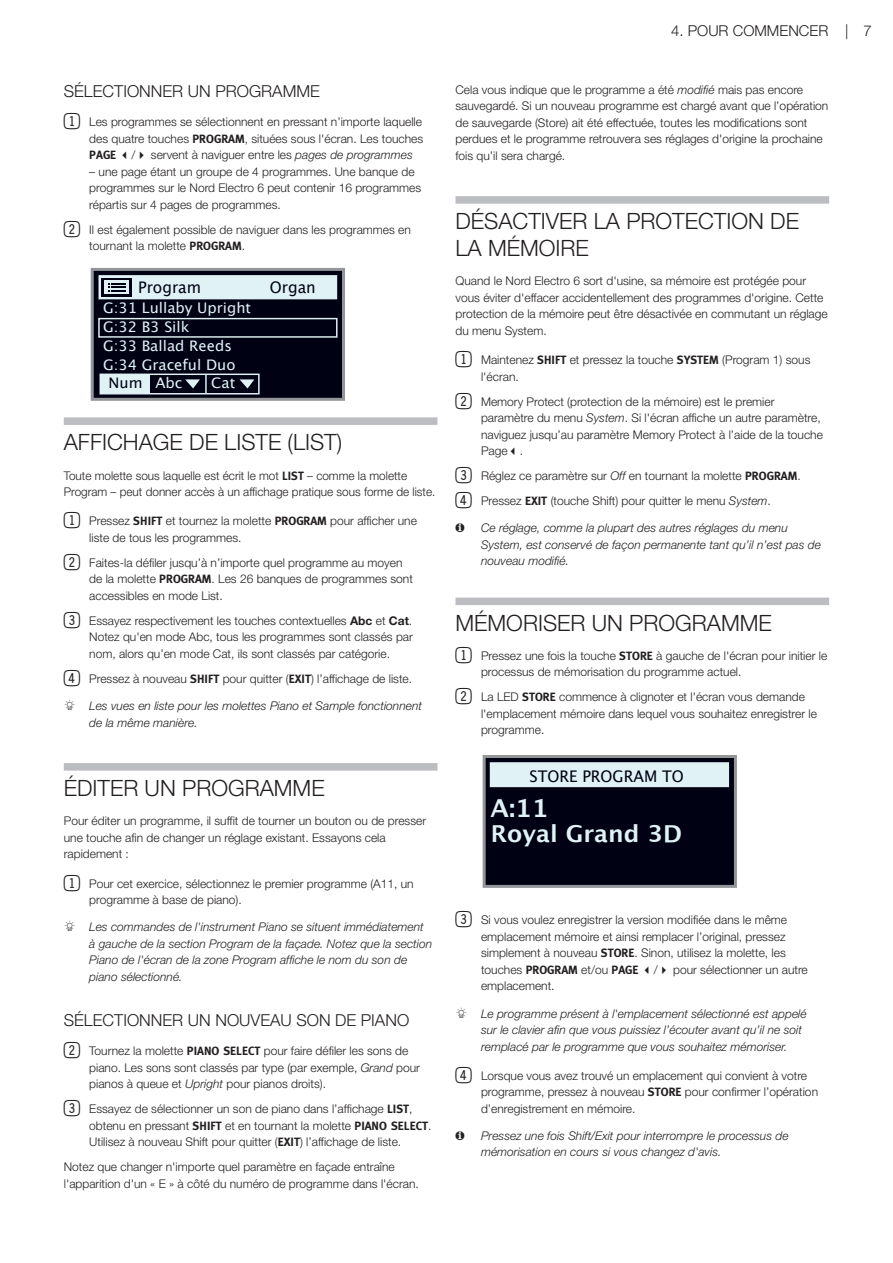
<style>
.page{position:relative;width:893px;height:1263px;background:#fff}
.page>*{position:absolute;margin:0;border:0;box-sizing:border-box;transform-origin:0 0}
.t1{font:700 24.75px "Lucida Grande";color:#e0f2f6}
.t2{font:700 23.25px "Lucida Grande";color:#e0f2f6}
.t3{font:300 22.5px/27px "Helvetica Neue LT Std";color:#231f20}
.t4{font:300 16.5px "Helvetica Neue LT Std";color:#231f20}
.t5{font:16.05px "Lucida Grande";color:#000112;scale:.96 1}
.t6{font:300 15px "Helvetica Neue LT Std";color:#231f20}
.t7{font:14.55px "Lucida Grande";color:#e0f2f6}
.t8{font:14.55px "Lucida Grande";color:#000112}
.t9{font:300 12px/16.5px "Helvetica Neue LT Std";color:#231f20}
.t10{font:italic 300 12px/16.5px "Helvetica Neue LT Std";color:#231f20}
.s1{font-family:"Double Digits Super Square";font-weight:400;font-size:21px}
.s2{font-family:"Meta Bold Caps";font-weight:400}
.s3{font-style:italic}
.s4{color:#e0f2f6}
.s5{font-weight:700}
</style>
<div class="page">
<div style="left:64px;top:417px;width:373px;height:8px;background:#bcbdc0"></div>
<div style="left:64px;top:763px;width:373px;height:8px;background:#bcbdc0"></div>
<div style="left:455px;top:196px;width:374px;height:8px;background:#bcbdc0"></div>
<div style="left:455px;top:598px;width:374px;height:7px;background:#bcbdc0"></div>
<div style="left:484px;top:758px;width:250px;height:127px;background:#000112"></div>
<div style="left:491px;top:763px;width:237px;height:23px;background:#e0f2f6"></div>
<div style="left:490px;top:762px;width:239px;height:25px;border:2px solid #e0f2f6"></div>
<div style="left:483px;top:755px;width:254px;height:133px;border:3px solid #939598"></div>
<div style="left:93px;top:271px;width:249px;height:127px;background:#000112"></div>
<div style="left:100px;top:276px;width:236px;height:22px;background:#e0f2f6"></div>
<div style="left:99px;top:275px;width:238px;height:24px;border:2px solid #e0f2f6"></div>
<div style="left:102px;top:278px;width:30px;height:18px;background:#000112"></div>
<div style="left:104px;top:280px;width:25px;height:14px;background:#e0f2f6"></div>
<div style="left:98px;top:318px;width:239px;height:20px;border:1px solid #e0f2f6"></div>
<svg style="left:108px;top:283px;width:18px;height:9px"></svg>
<div style="left:100px;top:374px;width:160px;height:20px;border:1px solid #e0f2f6"></div>
<div style="left:100px;top:375px;width:50px;height:19px;background:#e0f2f6"></div>
<svg style="left:185px;top:379px;width:15px;height:9px"></svg>
<svg style="left:240px;top:379px;width:14px;height:9px"></svg>
<hr style="left:205px;top:374px;width:2px;height:20px;background:#e0f2f6">
<div style="left:91px;top:268px;width:254px;height:133px;border:3px solid #939598"></div>
<h3 class="t4" style="left:64px;top:81px;width:258px">SÉLECTIONNER UN PROGRAMME</h3>
<p class="t9" style="left:89px;top:113px;width:335px;text-align:justify;text-indent:-26px"><span class="s1">1</span> Les programmes se sélectionnent en pressant n’importe laquelle des quatre touches <span class="s2">PROGRAM</span>, situées sous l'écran. Les touches <span class="s2">PAGE</span> ✓/✔ servent à naviguer entre les <span class="s3">pages de programmes</span></p>
<p class="t9" style="left:89px;top:163px;width:333px">– une page étant un groupe de 4 programmes. Une banque de programmes sur le Nord Electro 6 peut contenir 16 programmes répartis sur 4 pages de programmes.</p>
<p class="t9" style="left:89px;top:221px;width:323px;text-indent:-26px"><span class="s1">2</span> Il est également possible de naviguer dans les programmes en tournant la molette <span class="s2">PROGRAM</span>.</p>
<h3 class="t5" style="left:138px;top:278px;width:67px">Program</h3>
<h3 class="t5" style="left:270px;top:278px;width:49px">Organ</h3>
<p class="t7" style="left:103px;top:299px;width:150px">G:31 Lullaby Upright</p>
<p class="t7" style="left:103px;top:318px;width:88px">G:32 B3 Silk</p>
<p class="t7" style="left:103px;top:337px;width:130px">G:33 Ballad Reeds</p>
<p class="t7" style="left:103px;top:356px;width:134px">G:34 Graceful Duo</p>
<p class="t8" style="left:109px;top:375px;width:75px">Num <span class="s4">Abc</span></p>
<p class="t7" style="left:211px;top:375px;width:25px">Cat</p>
<h3 class="t3" style="left:64px;top:428px;width:280px">AFFICHAGE DE LISTE (LIST)</h3>
<p class="t9" style="left:64px;top:467px;width:373px">Toute molette sous laquelle est écrit le mot <span class="s2">LIST</span> – comme la molette<br>Program – peut donner accès à un affichage pratique sous forme de liste.</p>
<p class="t9" style="left:89px;top:513px;width:329px;text-indent:-26px"><span class="s1">1</span> Pressez <span class="s2">SHIFT</span> et tournez la molette <span class="s2">PROGRAM</span> pour afficher une liste de tous les programmes.</p>
<p class="t9" style="left:89px;top:554px;width:325px;text-indent:-26px"><span class="s1">2</span> Faites-la défiler jusqu’à n’importe quel programme au moyen de la molette <span class="s2">PROGRAM</span>. Les 26 banques de programmes sont accessibles en mode List.</p>
<p class="t9" style="left:89px;top:612px;width:325px;text-align:justify;text-indent:-26px"><span class="s1">3</span> Essayez respectivement les touches contextuelles <span class="s5">Abc</span> et <span class="s5">Cat</span>.<br>Notez qu'en mode Abc, tous les programmes sont classés par nom, alors qu’en mode Cat, ils sont classés par catégorie.</p>
<p class="t9" style="left:64px;top:670px;width:350px"><span class="s1">4</span> Pressez à nouveau <span class="s2">SHIFT</span> pour quitter (<span class="s2">EXIT</span>) l’affichage de liste.</p>
<p class="t10" style="left:89px;top:697px;width:334px">Les vues en liste pour les molettes Piano et Sample fonctionnent de la même manière.</p>
<h3 class="t3" style="left:64px;top:774px;width:262px">ÉDITER UN PROGRAMME</h3>
<p class="t9" style="left:64px;top:813px;width:364px">Pour éditer un programme, il suffit de tourner un bouton ou de presser une touche afin de changer un réglage existant. Essayons cela rapidement :</p>
<p class="t9" style="left:89px;top:875px;width:326px;text-indent:-26px"><span class="s1">1</span> Pour cet exercice, sélectionnez le premier programme (A11, un programme à base de piano).</p>
<p class="t10" style="left:89px;top:918px;width:344px">Les commandes de l'instrument Piano se situent immédiatement à gauche de la section Program de la façade. Notez que la section Piano de l'écran de la zone Program affiche le nom du son de piano sélectionné.</p>
<h3 class="t4" style="left:64px;top:1010px;width:347px">SÉLECTIONNER UN NOUVEAU SON DE PIANO</h3>
<p class="t9" style="left:89px;top:1042px;width:332px;text-indent:-26px"><span class="s1">2</span> Tournez la molette <span class="s2">PIANO SELECT</span> pour faire défiler les sons de piano. Les sons sont classés par type (par exemple, <span class="s3">Grand</span> pour pianos à queue et <span class="s3">Upright</span> pour pianos droits).</p>
<p class="t9" style="left:89px;top:1100px;width:344px;text-indent:-26px"><span class="s1">3</span> Essayez de sélectionner un son de piano dans l’affichage <span class="s2">LIST</span>, obtenu en pressant <span class="s2">SHIFT</span> et en tournant la molette <span class="s2">PIANO SELECT</span>.<br>Utilisez à nouveau Shift pour quitter (<span class="s2">EXIT</span>) l’affichage de liste.</p>
<p class="t9" style="left:64px;top:1158px;width:357px">Notez que changer n'importe quel paramètre en façade entraîne l'apparition d'un « E » à côté du numéro de programme dans l'écran.</p>
<p class="t6" style="left:671px;top:22px;width:202px">4. POUR COMMENCER | 7</p>
<p class="t9" style="left:455px;top:81px;width:374px">Cela vous indique que le programme a été <span class="s3">modifié</span> mais pas encore sauvegardé. Si un nouveau programme est chargé avant que l’opération de sauvegarde (Store) ait été effectuée, toutes les modifications sont perdues et le programme retrouvera ses réglages d'origine la prochaine fois qu’il sera chargé.</p>
<h3 class="t3" style="left:455px;top:207px;width:345px">DÉSACTIVER LA PROTECTION DE<br>LA MÉMOIRE</h3>
<p class="t9" style="left:456px;top:273px;width:374px">Quand le Nord Electro 6 sort d'usine, sa mémoire est protégée pour vous éviter d'effacer accidentellement des programmes d'origine. Cette protection de la mémoire peut être désactivée en commutant un réglage du menu System.</p>
<p class="t9" style="left:481px;top:351px;width:331px;text-indent:-25px"><span class="s1">1</span> Maintenez <span class="s2">SHIFT</span> et pressez la touche <span class="s2">SYSTEM</span> (Program 1) sous l'écran.</p>
<p class="t9" style="left:481px;top:393px;width:343px;text-indent:-25px"><span class="s1">2</span> Memory Protect (protection de la mémoire) est le premier paramètre du menu <span class="s3">System</span>. Si l'écran affiche un autre paramètre, naviguez jusqu’au paramètre Memory Protect à l’aide de la touche Page✓.</p>
<p class="t9" style="left:455px;top:463px;width:347px;line-height:25px"><span class="s1">3</span> Réglez ce paramètre sur <span class="s3">Off</span> en tournant la molette <span class="s2">PROGRAM</span>.<br><span class="s1">4</span> Pressez <span class="s2">EXIT</span> (touche Shift) pour quitter le menu <span class="s3">System</span>.</p>
<p class="t10" style="left:481px;top:520px;width:342px">Ce réglage, comme la plupart des autres réglages du menu<br>System, est conservé de façon permanente tant qu’il n’est pas de nouveau modifié.</p>
<h3 class="t3" style="left:455px;top:609px;width:318px">MÉMORISER UN PROGRAMME</h3>
<p class="t9" style="left:481px;top:647px;width:348px;text-indent:-26px"><span class="s1">1</span> Pressez une fois la touche <span class="s2">STORE</span> à gauche de l'écran pour initier le processus de mémorisation du programme actuel.</p>
<p class="t9" style="left:481px;top:689px;width:337px;text-indent:-26px"><span class="s1">2</span> La LED <span class="s2">STORE</span> commence à clignoter et l'écran vous demande l'emplacement mémoire dans lequel vous souhaitez enregistrer le programme.</p>
<h3 class="t5" style="left:529px;top:767px;width:162px">STORE PROGRAM TO</h3>
<h1 class="t1" style="left:490px;top:788px;width:60px">A:11</h1>
<h2 class="t2" style="left:491px;top:815px;width:193px">Royal Grand 3D</h2>
<p class="t9" style="left:481px;top:912px;width:328px;text-indent:-26px"><span class="s1">3</span> Si vous voulez enregistrer la version modifiée dans le même emplacement mémoire et ainsi remplacer l’original, pressez simplement à nouveau <span class="s2">STORE</span>. Sinon, utilisez la molette, les touches <span class="s2">PROGRAM</span> et/ou <span class="s2">PAGE</span> ✓/✔ pour sélectionner un autre emplacement.</p>
<p class="t10" style="left:481px;top:1005px;width:327px">Le programme présent à l'emplacement sélectionné est appelé sur le clavier afin que vous puissiez l’écouter avant qu’il ne soit remplacé par le programme que vous souhaitez mémoriser.</p>
<p class="t9" style="left:481px;top:1067px;width:339px;text-indent:-26px"><span class="s1">4</span> Lorsque vous avez trouvé un emplacement qui convient à votre programme, pressez à nouveau <span class="s2">STORE</span> pour confirmer l’opération d’enregistrement en mémoire.</p>
<p class="t10" style="left:481px;top:1127px;width:309px">Pressez une fois Shift/Exit pour interrompre le processus de mémorisation en cours si vous changez d'avis.</p>
</div>
